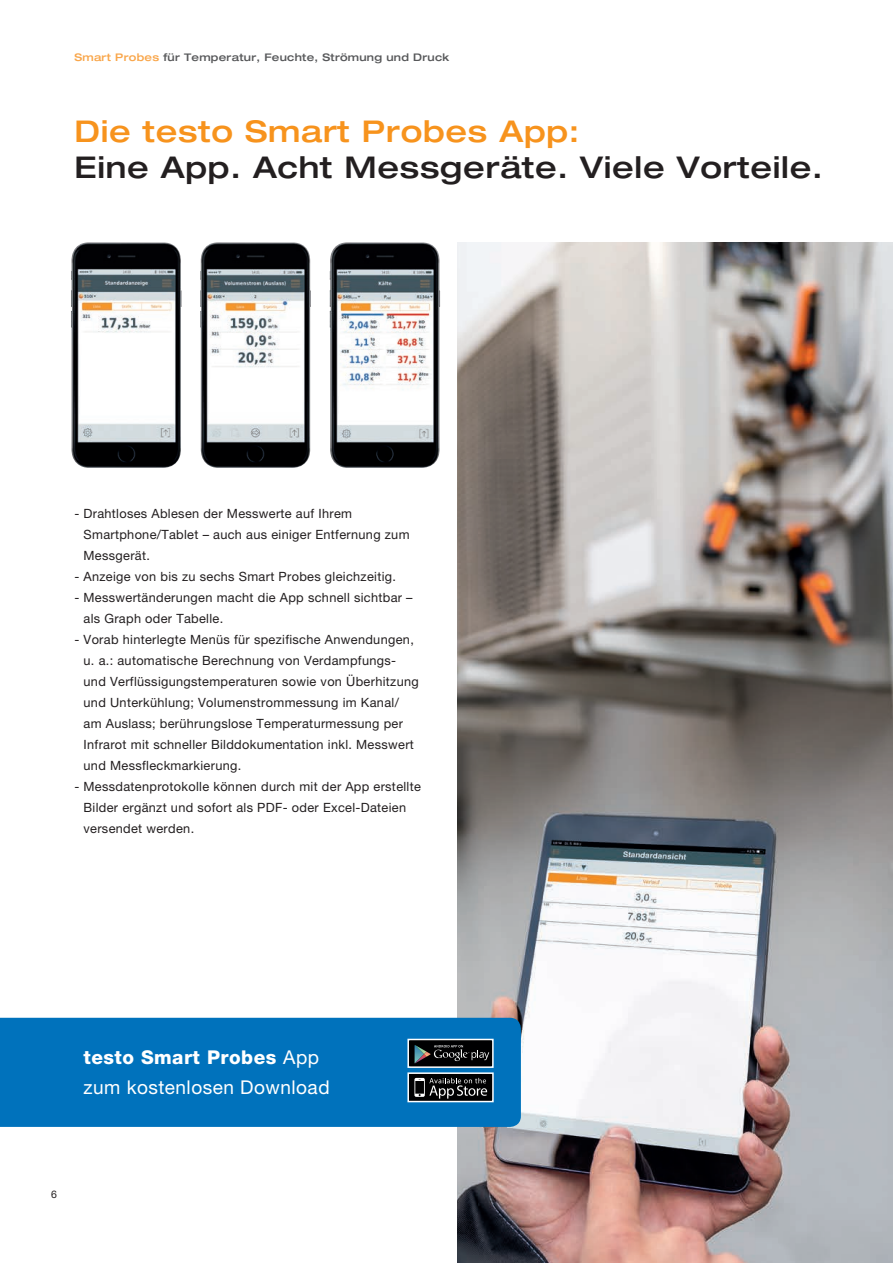
<style>
.page{position:relative;width:893px;height:1263px;background:#fff}
.page>*{position:absolute;margin:0;border:0;box-sizing:border-box;transform-origin:0 0}
.t1{font:500 expanded 30px "Helvetica Neue LTW1 G";letter-spacing:.025em;color:#231f20}
.t2{font:500 expanded 30px "Helvetica Neue LTW1 G";letter-spacing:.025em;color:#f7931d}
.t3{font:19.05px/29.5px "Helvetica Neue LTW1 G";letter-spacing:.025em;color:#fff}
.t4{font:12.75px/21px "Helvetica Neue LTW1 G";letter-spacing:.025em;color:#231f20}
.t5{font:500 expanded 10.5px "Helvetica Neue LTW1 G";letter-spacing:.025em;color:#57585a}
.t6{font:10.5px "Helvetica Neue LTW1 G";color:#231f20}
.s1{color:#f9a64a}
.s2{font-weight:800}
</style>
<div class="page">
<img style="left:457px;top:242px;width:436px;height:1021px">
<div style="left:0;top:1018px;width:521px;height:109px;background:#0072bc"></div>
<div style="left:408px;top:1039px;width:85px;height:28px;background:#000001;border-radius:4px"></div>
<svg style="left:415px;top:1045px;width:74px;height:18px"></svg>
<div style="left:407px;top:1039px;width:87px;height:29px;border:2px solid #fff"></div>
<div style="left:408px;top:1073px;width:85px;height:28px;background:#000001;border-radius:3px"></div>
<svg style="left:414px;top:1078px;width:73px;height:20px"></svg>
<div style="left:407px;top:1072px;width:87px;height:30px;border:2px solid #fff"></div>
<img style="left:71px;top:242px;width:111px;height:226px">
<img style="left:200px;top:242px;width:111px;height:226px">
<img style="left:329px;top:242px;width:111px;height:226px">
<p class="t5" style="left:74px;top:50px;width:376px"><span class="s1">Smart Probes</span> für Temperatur, Feuchte, Strömung und Druck</p>
<h1 class="t2" style="left:74px;top:112px;width:506px">Die testo Smart Probes App:</h1>
<h1 class="t1" style="left:74px;top:148px;width:750px">Eine App. Acht Messgeräte. Viele Vorteile.</h1>
<p class="t4" style="left:84px;top:503px;width:328px;text-indent:-9px">- Drahtloses Ablesen der Messwerte auf Ihrem<br>Smartphone/Tablet – auch aus einiger Entfernung zum<br>Messgerät.</p>
<p class="t4" style="left:74px;top:566px;width:323px">- Anzeige von bis zu sechs Smart Probes gleichzeitig.</p>
<p class="t4" style="left:84px;top:587px;width:331px;text-indent:-9px">- Messwertänderungen macht die App schnell sichtbar – als Graph oder Tabelle.</p>
<p class="t4" style="left:84px;top:629px;width:337px;text-indent:-9px">- Vorab hinterlegte Menüs für spezifische Anwendungen, u. a.: automatische Berechnung von Verdampfungs&shy;und Verflüssigungstemperaturen sowie von Überhitzung und Unterkühlung; Volumenstrommessung im Kanal/ am Auslass; berührungslose Temperaturmessung per Infrarot mit schneller Bilddokumentation inkl. Messwert und Messfleckmarkierung.</p>
<p class="t4" style="left:84px;top:776px;width:339px;text-indent:-9px">- Messdatenprotokolle können durch mit der App erstellte<br>Bilder ergänzt und sofort als PDF- oder Excel-Dateien versendet werden.</p>
<h2 class="t3" style="left:84px;top:1043px;width:248px"><span class="s2">testo Smart Probes</span> App zum kostenlosen Download</h2>
<p class="t6" style="left:51px;top:1188px;width:7px">6</p>
</div>
